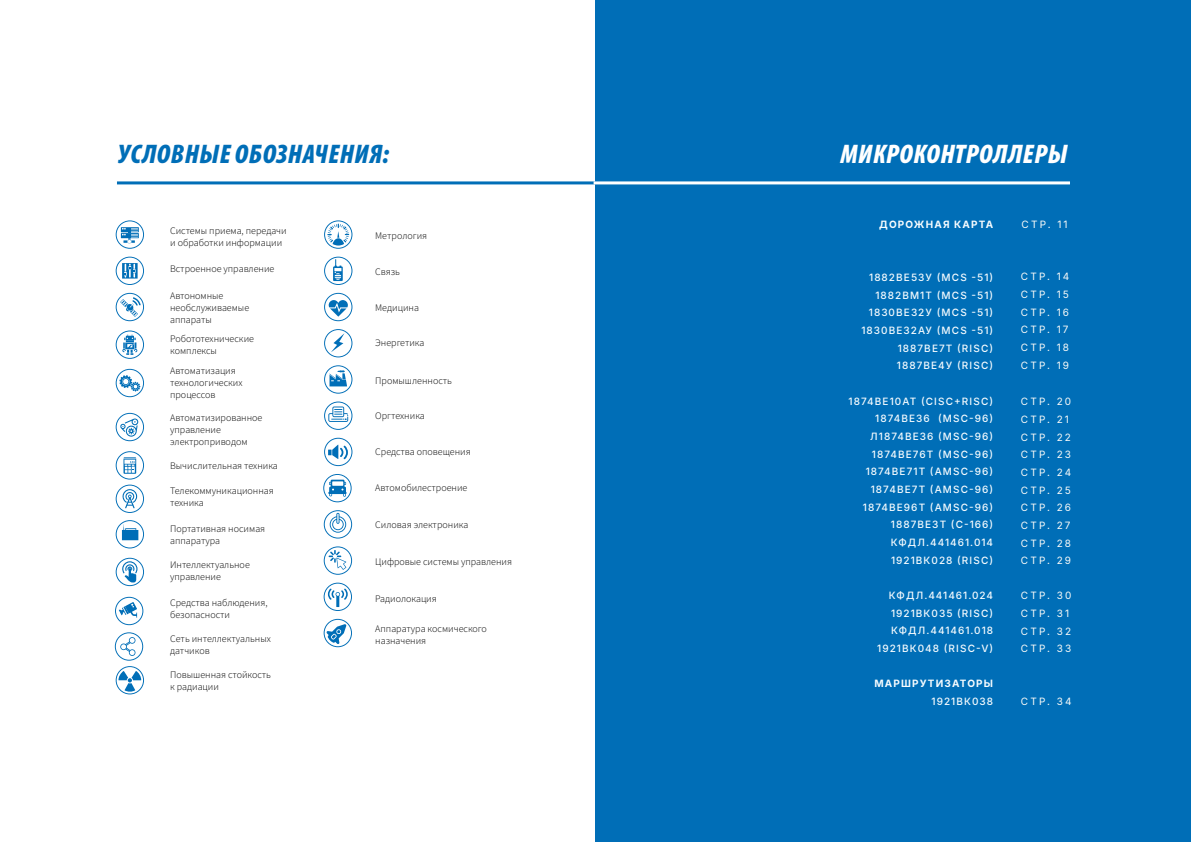
<style>
.page{position:relative;width:1191px;height:842px;background:#fff}
.page>*{position:absolute;margin:0;border:0;box-sizing:border-box;transform-origin:0 0}
.t1{font:italic 900 condensed 27px "Myriad Pro";letter-spacing:.02em;color:#006eb7}
.t2{font:italic 900 condensed 27px "Myriad Pro";letter-spacing:.02em;color:#fff}
.t3{font:300 10px/12px "Source Sans Pro";color:#000}
.t4{font:500 10px "Inter";letter-spacing:.105em;color:#f7fcff}
.t5{font:10px "Inter";letter-spacing:.215em;color:#fdfcf9}
.t6{font:700 10px "Inter";letter-spacing:.115em;color:#f7fcff}
</style>
<div class="page">
<div style="left:595px;top:0;width:596px;height:842px;background:#006eb7"></div>
<hr style="left:117px;top:181px;width:600px;height:3px;background:#006eb7">
<hr style="left:593px;top:181px;width:477px;height:3px;background:#fff">
<svg style="left:324px;top:257px;width:28px;height:28px"></svg>
<svg style="left:324px;top:220px;width:28px;height:29px"></svg>
<svg style="left:324px;top:329px;width:28px;height:28px"></svg>
<svg style="left:324px;top:365px;width:28px;height:29px"></svg>
<svg style="left:324px;top:401px;width:28px;height:29px"></svg>
<svg style="left:324px;top:293px;width:28px;height:28px"></svg>
<svg style="left:324px;top:546px;width:28px;height:29px"></svg>
<svg style="left:324px;top:438px;width:28px;height:28px"></svg>
<svg style="left:324px;top:583px;width:28px;height:28px"></svg>
<svg style="left:323px;top:474px;width:28px;height:28px"></svg>
<svg style="left:324px;top:510px;width:28px;height:28px"></svg>
<svg style="left:324px;top:619px;width:28px;height:28px"></svg>
<svg style="left:116px;top:257px;width:28px;height:28px"></svg>
<svg style="left:116px;top:220px;width:28px;height:29px"></svg>
<svg style="left:116px;top:293px;width:28px;height:28px"></svg>
<svg style="left:116px;top:330px;width:28px;height:29px"></svg>
<svg style="left:116px;top:369px;width:28px;height:28px"></svg>
<svg style="left:116px;top:451px;width:28px;height:62px"></svg>
<svg style="left:116px;top:520px;width:28px;height:28px"></svg>
<svg style="left:116px;top:413px;width:28px;height:28px"></svg>
<svg style="left:115px;top:597px;width:28px;height:28px"></svg>
<svg style="left:116px;top:558px;width:28px;height:28px"></svg>
<svg style="left:115px;top:632px;width:29px;height:62px"></svg>
<p class="t1" style="left:117px;top:140px;width:273px">УСЛОВНЫЕ ОБОЗНАЧЕНИЯ:</p>
<p class="t2" style="left:840px;top:140px;width:228px">МИКРОКОНТРОЛЛЕРЫ</p>
<p class="t3" style="left:170px;top:225px;width:118px">Системы приема, передачи и обработки информации</p>
<p class="t3" style="left:170px;top:263px;width:106px">Встроенное управление</p>
<p class="t3" style="left:170px;top:289px;width:81px">Автономные необслуживаемые аппараты</p>
<p class="t3" style="left:170px;top:333px;width:85px">Робототехнические комплексы</p>
<p class="t3" style="left:170px;top:365px;width:74px">Автоматизация технологических процессов</p>
<p class="t3" style="left:170px;top:412px;width:94px">Автоматизированное управление электроприводом</p>
<p class="t3" style="left:170px;top:460px;width:109px">Вычислительная техника</p>
<p class="t3" style="left:170px;top:484px;width:105px">Телекоммуникационная техника</p>
<p class="t3" style="left:170px;top:522px;width:97px">Портативная носимая аппаратура</p>
<p class="t3" style="left:170px;top:559px;width:81px">Интеллектуальное управление</p>
<p class="t3" style="left:170px;top:597px;width:99px">Средства наблюдения, безопасности</p>
<p class="t3" style="left:170px;top:633px;width:102px">Сеть интеллектуальных датчиков</p>
<p class="t3" style="left:170px;top:669px;width:102px">Повышенная стойкость к радиации</p>
<p class="t3" style="left:375px;top:230px;width:53px">Метрология</p>
<p class="t3" style="left:375px;top:265px;width:26px">Связь</p>
<p class="t3" style="left:375px;top:301px;width:45px">Медицина</p>
<p class="t3" style="left:375px;top:337px;width:51px">Энергетика</p>
<p class="t3" style="left:375px;top:374px;width:78px">Промышленность</p>
<p class="t3" style="left:375px;top:410px;width:51px">Оргтехника</p>
<p class="t3" style="left:375px;top:446px;width:97px">Средства оповещения</p>
<p class="t3" style="left:375px;top:482px;width:94px">Автомобилестроение</p>
<p class="t3" style="left:375px;top:519px;width:95px">Силовая электроника</p>
<p class="t3" style="left:375px;top:556px;width:138px">Цифровые системы управления</p>
<p class="t3" style="left:375px;top:593px;width:63px">Радиолокация</p>
<p class="t3" style="left:375px;top:622px;width:113px">Аппаратура космического назначения</p>
<p class="t6" style="left:879px;top:217px;width:115px">ДОРОЖНАЯ КАРТА</p>
<p class="t4" style="left:869px;top:270px;width:125px">1882ВЕ53У (MCS -51)</p>
<p class="t4" style="left:875px;top:288px;width:119px">1882ВМ1Т (MCS -51)</p>
<p class="t4" style="left:869px;top:305px;width:126px">1830ВЕ32У (MCS -51)</p>
<p class="t4" style="left:861px;top:323px;width:133px">1830ВЕ32АУ (MCS -51)</p>
<p class="t4" style="left:897px;top:341px;width:97px">1887ВЕ7Т (RISC)</p>
<p class="t4" style="left:897px;top:358px;width:98px">1887ВЕ4У (RISC)</p>
<p class="t4" style="left:848px;top:394px;width:146px">1874ВЕ10АТ (CISC+RISC)</p>
<p class="t4" style="left:875px;top:411px;width:119px">1874ВЕ36 (MSC-96)</p>
<p class="t4" style="left:870px;top:429px;width:124px">Л1874ВЕ36 (MSC-96)</p>
<p class="t4" style="left:872px;top:447px;width:123px">1874ВЕ76Т (MSC-96)</p>
<p class="t4" style="left:865px;top:464px;width:129px">1874ВЕ71Т (AMSC-96)</p>
<p class="t4" style="left:870px;top:482px;width:124px">1874ВЕ7Т (AMSC-96)</p>
<p class="t4" style="left:863px;top:500px;width:132px">1874ВЕ96Т (AMSC-96)</p>
<p class="t4" style="left:891px;top:517px;width:104px">1887ВЕ3Т (С-166)</p>
<p class="t4" style="left:890px;top:535px;width:104px">КФДЛ.441461.014</p>
<p class="t4" style="left:891px;top:553px;width:104px">1921ВК028 (RISC)</p>
<p class="t4" style="left:889px;top:588px;width:106px">КФДЛ.441461.024</p>
<p class="t4" style="left:891px;top:606px;width:104px">1921ВК035 (RISC)</p>
<p class="t4" style="left:891px;top:623px;width:104px">КФДЛ.441461.018</p>
<p class="t4" style="left:877px;top:641px;width:117px">1921ВК048 (RISC-V)</p>
<p class="t6" style="left:874px;top:676px;width:120px">МАРШРУТИЗАТОРЫ</p>
<p class="t4" style="left:931px;top:694px;width:63px">1921ВК038</p>
<p class="t5" style="left:1021px;top:217px;width:48px">СТР. 11</p>
<p class="t5" style="left:1021px;top:269px;width:50px">СТР. 14</p>
<p class="t5" style="left:1021px;top:287px;width:50px">СТР. 15</p>
<p class="t5" style="left:1021px;top:305px;width:50px">СТР. 16</p>
<p class="t5" style="left:1021px;top:322px;width:49px">СТР. 17</p>
<p class="t5" style="left:1021px;top:340px;width:50px">СТР. 18</p>
<p class="t5" style="left:1021px;top:358px;width:50px">СТР. 19</p>
<p class="t5" style="left:1021px;top:394px;width:52px">СТР. 20</p>
<p class="t5" style="left:1021px;top:412px;width:50px">СТР. 21</p>
<p class="t5" style="left:1021px;top:429px;width:52px">СТР. 22</p>
<p class="t5" style="left:1021px;top:447px;width:52px">СТР. 23</p>
<p class="t5" style="left:1021px;top:465px;width:52px">СТР. 24</p>
<p class="t5" style="left:1021px;top:482px;width:52px">СТР. 25</p>
<p class="t5" style="left:1021px;top:500px;width:52px">СТР. 26</p>
<p class="t5" style="left:1021px;top:518px;width:51px">СТР. 27</p>
<p class="t5" style="left:1021px;top:535px;width:52px">СТР. 28</p>
<p class="t5" style="left:1021px;top:553px;width:52px">СТР. 29</p>
<p class="t5" style="left:1021px;top:588px;width:52px">СТР. 30</p>
<p class="t5" style="left:1021px;top:606px;width:50px">СТР. 31</p>
<p class="t5" style="left:1021px;top:624px;width:52px">СТР. 32</p>
<p class="t5" style="left:1021px;top:641px;width:52px">СТР. 33</p>
<p class="t5" style="left:1021px;top:694px;width:52px">СТР. 34</p>
</div>
